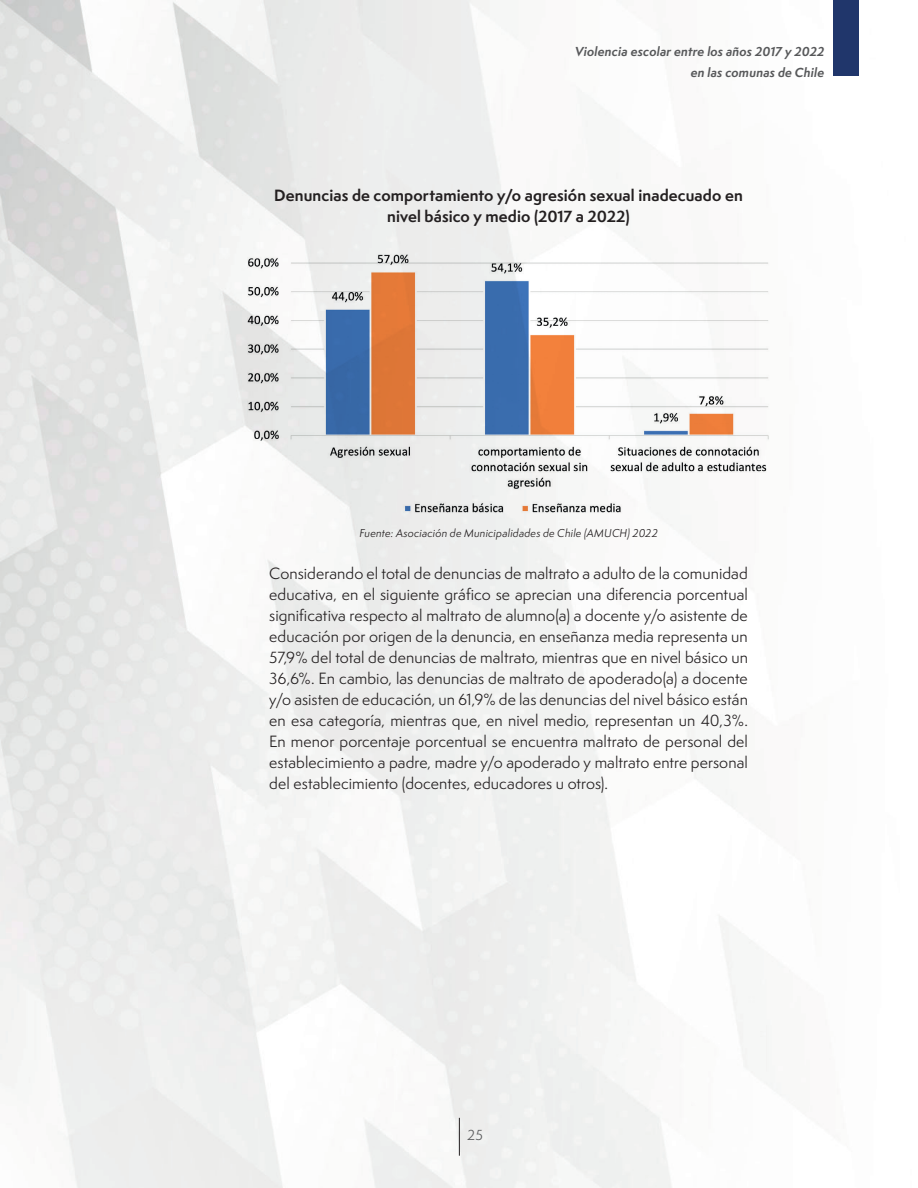
<style>
.page{position:relative;width:918px;height:1188px;background:#fff}
.page>*{position:absolute;margin:0;border:0;box-sizing:border-box;transform-origin:0 0}
.t1{font:15px/21px "Semplicita Pro";letter-spacing:.005em;color:#231f20;text-align:justify}
.t2{font:700 15px/21px "Semplicita Pro";letter-spacing:.01em;color:#231f20;text-align:center}
.t3{font:13.5px "Semplicita Pro";color:#57585a}
.t4{font:italic 700 12px/21px "Semplicita Pro";letter-spacing:.015em;color:#57585a;text-align:right}
.t5{font:italic 10.5px "Semplicita Pro";letter-spacing:.015em;color:#231f20}
</style>
<div class="page">
<img style="left:0;top:0;width:834px;height:1188px">
<hr style="left:459px;top:1118px;width:1px;height:38px;background:#231f20">
<div style="left:834px;top:0;width:25px;height:76px;background:#20366b"></div>
<img style="left:247px;top:251px;width:523px;height:265px">
<p class="t4" style="left:575px;top:40px;width:251px">Violencia escolar entre los años 2017 y 2022 en las comunas de Chile</p>
<p class="t2" style="left:274px;top:185px;width:470px">Denuncias de comportamiento y/o agresión sexual inadecuado en nivel básico y medio (2017 a 2022)</p>
<p class="t5" style="left:359px;top:526px;width:300px">Fuente: Asociación de Municipalidades de Chile (AMUCH) 2022</p>
<p class="t1" style="left:269px;top:563px;width:480px">Considerando el total de denuncias de maltrato a adulto de la comunidad educativa, en el siguiente gráfico se aprecian una diferencia porcentual significativa respecto al maltrato de alumno(a) a docente y/o asistente de educación por origen de la denuncia, en enseñanza media representa un 57,9% del total de denuncias de maltrato, mientras que en nivel básico un 36,6%. En cambio, las denuncias de maltrato de apoderado(a) a docente y/o asisten de educación, un 61,9% de las denuncias del nivel básico están en esa categoría, mientras que, en nivel medio, representan un 40,3%.<br>En menor porcentaje porcentual se encuentra maltrato de personal del establecimiento a padre, madre y/o apoderado y maltrato entre personal del establecimiento (docentes, educadores u otros).</p>
<p class="t3" style="left:467px;top:1126px;width:17px">25</p>
</div>
